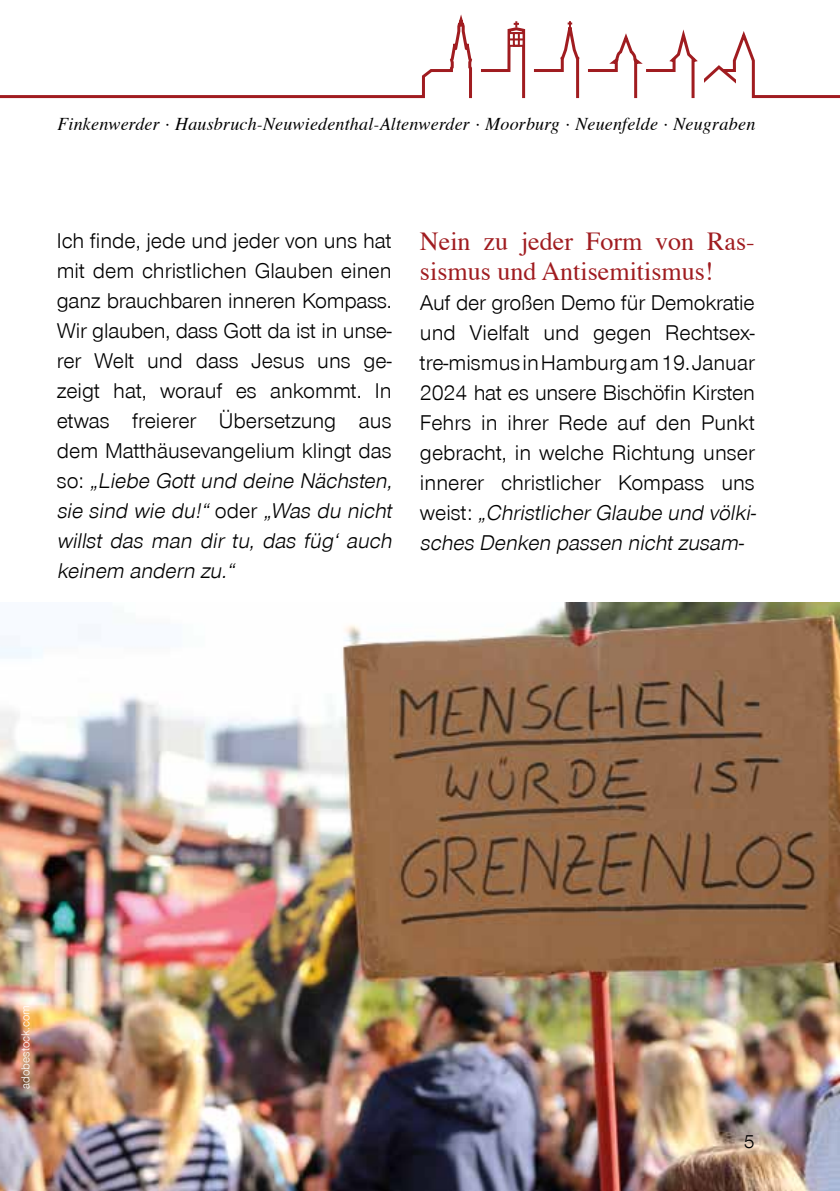
<style>
.page{position:relative;width:840px;height:1191px;background:#fff}
.page>*{position:absolute;margin:0;border:0;box-sizing:border-box;transform-origin:0 0}
.t1{font:26px/30px "Times";color:#a01c20}
.t2{font:22px/30px "Nordkirchen Font";color:#000}
.t3{font:20px "Nordkirchen Font";color:#000}
.t4{font:italic 18px "Times";letter-spacing:.01em;color:#000}
.t5{font:12px "Nordkirchen Font";color:#fff}
.s1{font-style:italic}
</style>
<div class="page">
<img style="left:0;top:602px;width:839px;height:589px">
<svg style="left:0;top:14px;width:473px;height:85px"></svg>
<svg style="left:481px;top:21px;width:358px;height:78px"></svg>
<p class="t4" style="left:57px;top:108px;width:699px">Finkenwerder · Hausbruch-Neuwiedenthal-Altenwerder · Moorburg · Neuenfelde · Neugraben</p>
<p class="t2" style="left:57px;top:226px;width:340px">Ich finde, jede und jeder von uns hat mit dem christlichen Glauben einen ganz brauchbaren inneren Kompass.<br>Wir glauben, dass Gott da ist in unse&shy;rer Welt und dass Jesus uns ge&shy;zeigt hat, worauf es ankommt. In etwas freierer Übersetzung aus dem Matthäusevangelium klingt das s o : <span class="s1">„Liebe Gott und deine Nächsten, sie sind wie du!“</span> o d e r <span class="s1">„Was du nicht willst das man dir tu, das füg‘ auch keinem andern zu.“</span></p>
<p class="t1" style="left:420px;top:224px;width:336px">Nein zu jeder Form von Ras&shy;sismus und Antisemitismus!</p>
<p class="t2" style="left:420px;top:288px;width:341px">Auf der großen Demo für Demokratie und Vielfalt und gegen Rechtsex&shy;tre-mismus in Hamburg am 19. Januar 2024 hat es unsere Bischöfin Kirsten Fehrs in ihrer Rede auf den Punkt gebracht, in welche Richtung unser innerer christlicher Kompass uns we i st : <span class="s1">„ChristlicherGlaube und völki&shy;sches Denken passen nichtzusam-</span></p>
<p class="t5" style="left:19px;top:1089px;width:85px;rotate:-90deg">adobestock.com</p>
<p class="t3" style="left:743px;top:1130px;width:12px">5</p>
</div>
